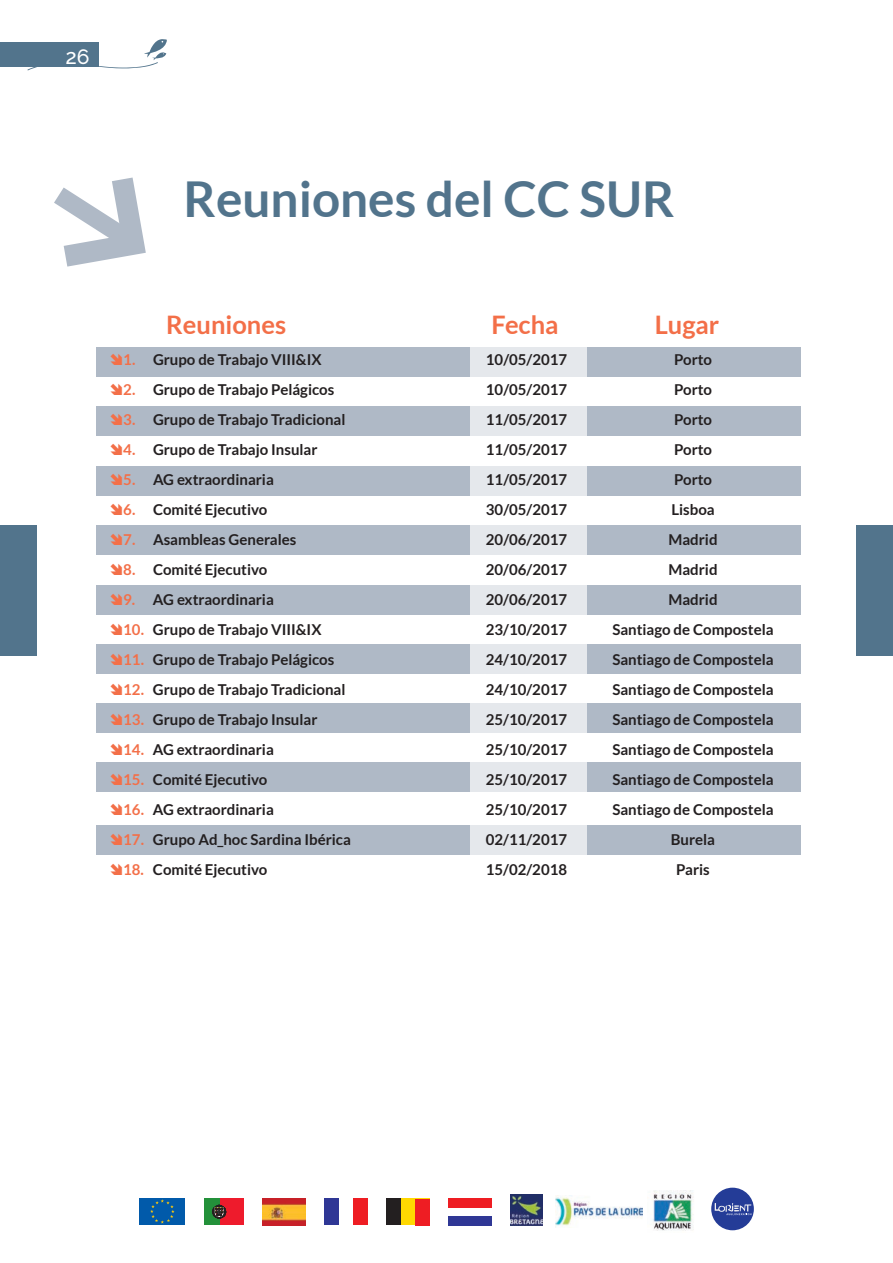
<style>
.page{position:relative;width:893px;height:1263px;background:#fff}
.page>*{position:absolute;margin:0;border:0;box-sizing:border-box;transform-origin:0 0}
.t1{font:700 49.5px "Lato";color:#52748c}
.t2{font:700 25.5px "Lato";color:#f36f48}
.t3{font:500 21px "Raleway";color:#fff}
.t4{font:700 15px "Lato";color:#231f20}
.s1{color:#f36f48}
</style>
<div class="page">
<svg style="left:27px;top:39px;width:140px;height:31px"></svg>
<div style="left:0;top:42px;width:98px;height:24px;background:#52748c"></div>
<div style="left:856px;top:525px;width:37px;height:131px;background:#52748c"></div>
<div style="left:0;top:525px;width:37px;height:131px;background:#52748c"></div>
<div style="left:139px;top:1198px;width:46px;height:27px;background:#015aaa"></div>
<svg style="left:150px;top:1199px;width:25px;height:24px"></svg>
<div style="left:324px;top:1198px;width:15px;height:27px;background:#2f3795"></div>
<div style="left:353px;top:1198px;width:14px;height:27px;background:#ee1d23"></div>
<img style="left:262px;top:1198px;width:43px;height:27px">
<div style="left:386px;top:1199px;width:43px;height:26px;background:#ffd801"></div>
<div style="left:386px;top:1199px;width:15px;height:26px;background:#231f20"></div>
<div style="left:415px;top:1199px;width:14px;height:26px;background:#ee1d23"></div>
<div style="left:448px;top:1216px;width:44px;height:9px;background:#2f3795"></div>
<div style="left:448px;top:1199px;width:44px;height:9px;background:#ee1d23"></div>
<div style="left:219px;top:1198px;width:25px;height:27px;background:#ee1b2c"></div>
<div style="left:204px;top:1198px;width:15px;height:27px;background:#23913a"></div>
<svg style="left:212px;top:1205px;width:14px;height:13px"></svg>
<img style="left:511px;top:1194px;width:31px;height:32px">
<img style="left:556px;top:1195px;width:87px;height:31px">
<img style="left:652px;top:1190px;width:42px;height:41px">
<div style="left:711px;top:1188px;width:43px;height:42px;background:#243c97;border-radius:50%"></div>
<svg style="left:715px;top:1203px;width:36px;height:12px"></svg>
<svg style="left:54px;top:177px;width:92px;height:90px"></svg>
<div style="left:96px;top:347px;width:704px;height:30px;background:#afb9c6"></div>
<div style="left:96px;top:763px;width:704px;height:29px;background:#afb9c6"></div>
<div style="left:96px;top:825px;width:704px;height:30px;background:#afb9c6"></div>
<div style="left:96px;top:585px;width:704px;height:29px;background:#afb9c6"></div>
<div style="left:96px;top:703px;width:704px;height:30px;background:#afb9c6"></div>
<div style="left:96px;top:525px;width:704px;height:30px;background:#afb9c6"></div>
<div style="left:96px;top:466px;width:704px;height:29px;background:#afb9c6"></div>
<div style="left:96px;top:407px;width:704px;height:29px;background:#afb9c6"></div>
<div style="left:96px;top:644px;width:704px;height:30px;background:#afb9c6"></div>
<div style="left:470px;top:334px;width:117px;height:557px;background:linear-gradient(to right,#f2f4f6,#f2f4f6)"></div>
<h3 class="t3" style="left:65px;top:45px;width:26px">26</h3>
<h1 class="t1" style="left:184px;top:171px;width:492px">Reuniones del CC SUR</h1>
<h2 class="t2" style="left:166px;top:310px;width:121px">Reuniones</h2>
<h2 class="t2" style="left:491px;top:310px;width:69px">Fecha</h2>
<h2 class="t2" style="left:655px;top:310px;width:66px">Lugar</h2>
<p class="t4" style="left:110px;top:351px;width:214px"><span class="s1">➔1.</span> Grupo de Trabajo VIII&amp;IX</p>
<p class="t4" style="left:486px;top:351px;width:83px">10/05/2017</p>
<p class="t4" style="left:674px;top:351px;width:40px">Porto</p>
<p class="t4" style="left:110px;top:381px;width:226px"><span class="s1">➔2.</span> Grupo de Trabajo Pelágicos</p>
<p class="t4" style="left:486px;top:381px;width:83px">10/05/2017</p>
<p class="t4" style="left:674px;top:381px;width:40px">Porto</p>
<p class="t4" style="left:110px;top:411px;width:237px"><span class="s1">➔3.</span> Grupo de Trabajo Tradicional</p>
<p class="t4" style="left:486px;top:411px;width:83px">11/05/2017</p>
<p class="t4" style="left:674px;top:411px;width:40px">Porto</p>
<p class="t4" style="left:110px;top:441px;width:210px"><span class="s1">➔4.</span> Grupo de Trabajo Insular</p>
<p class="t4" style="left:486px;top:441px;width:83px">11/05/2017</p>
<p class="t4" style="left:674px;top:441px;width:40px">Porto</p>
<p class="t4" style="left:110px;top:471px;width:166px"><span class="s1">➔5.</span> AG extraordinaria</p>
<p class="t4" style="left:486px;top:471px;width:83px">11/05/2017</p>
<p class="t4" style="left:674px;top:471px;width:40px">Porto</p>
<p class="t4" style="left:110px;top:501px;width:159px"><span class="s1">➔6.</span> Comité Ejecutivo</p>
<p class="t4" style="left:486px;top:501px;width:83px">30/05/2017</p>
<p class="t4" style="left:671px;top:501px;width:45px">Lisboa</p>
<p class="t4" style="left:110px;top:531px;width:188px"><span class="s1">➔7.</span> Asambleas Generales</p>
<p class="t4" style="left:486px;top:531px;width:83px">20/06/2017</p>
<p class="t4" style="left:668px;top:531px;width:51px">Madrid</p>
<p class="t4" style="left:109px;top:561px;width:159px"><span class="s1">➔8.</span> Comité Ejecutivo</p>
<p class="t4" style="left:486px;top:561px;width:83px">20/06/2017</p>
<p class="t4" style="left:668px;top:561px;width:51px">Madrid</p>
<p class="t4" style="left:109px;top:591px;width:166px"><span class="s1">➔9.</span> AG extraordinaria</p>
<p class="t4" style="left:486px;top:591px;width:83px">20/06/2017</p>
<p class="t4" style="left:668px;top:591px;width:51px">Madrid</p>
<p class="t4" style="left:109px;top:621px;width:214px"><span class="s1">➔10.</span> Grupo de Trabajo VIII&amp;IX</p>
<p class="t4" style="left:486px;top:621px;width:83px">23/10/2017</p>
<p class="t4" style="left:612px;top:621px;width:163px">Santiago de Compostela</p>
<p class="t4" style="left:109px;top:651px;width:226px"><span class="s1">➔11.</span> Grupo de Trabajo Pelágicos</p>
<p class="t4" style="left:486px;top:651px;width:83px">24/10/2017</p>
<p class="t4" style="left:612px;top:651px;width:163px">Santiago de Compostela</p>
<p class="t4" style="left:109px;top:681px;width:237px"><span class="s1">➔12.</span> Grupo de Trabajo Tradicional</p>
<p class="t4" style="left:486px;top:681px;width:83px">24/10/2017</p>
<p class="t4" style="left:612px;top:681px;width:163px">Santiago de Compostela</p>
<p class="t4" style="left:109px;top:711px;width:210px"><span class="s1">➔13.</span> Grupo de Trabajo Insular</p>
<p class="t4" style="left:486px;top:711px;width:83px">25/10/2017</p>
<p class="t4" style="left:612px;top:711px;width:163px">Santiago de Compostela</p>
<p class="t4" style="left:109px;top:741px;width:166px"><span class="s1">➔14.</span> AG extraordinaria</p>
<p class="t4" style="left:486px;top:741px;width:83px">25/10/2017</p>
<p class="t4" style="left:612px;top:741px;width:163px">Santiago de Compostela</p>
<p class="t4" style="left:109px;top:771px;width:159px"><span class="s1">➔15.</span> Comité Ejecutivo</p>
<p class="t4" style="left:486px;top:771px;width:83px">25/10/2017</p>
<p class="t4" style="left:612px;top:771px;width:163px">Santiago de Compostela</p>
<p class="t4" style="left:109px;top:801px;width:166px"><span class="s1">➔16.</span> AG extraordinaria</p>
<p class="t4" style="left:486px;top:801px;width:83px">25/10/2017</p>
<p class="t4" style="left:612px;top:801px;width:163px">Santiago de Compostela</p>
<p class="t4" style="left:109px;top:831px;width:243px"><span class="s1">➔17.</span> Grupo Ad_hoc Sardina Ibérica</p>
<p class="t4" style="left:486px;top:831px;width:83px">02/11/2017</p>
<p class="t4" style="left:671px;top:831px;width:46px">Burela</p>
<p class="t4" style="left:109px;top:861px;width:159px"><span class="s1">➔18.</span> Comité Ejecutivo</p>
<p class="t4" style="left:486px;top:861px;width:83px">15/02/2018</p>
<p class="t4" style="left:676px;top:861px;width:35px">Paris</p>
</div>
